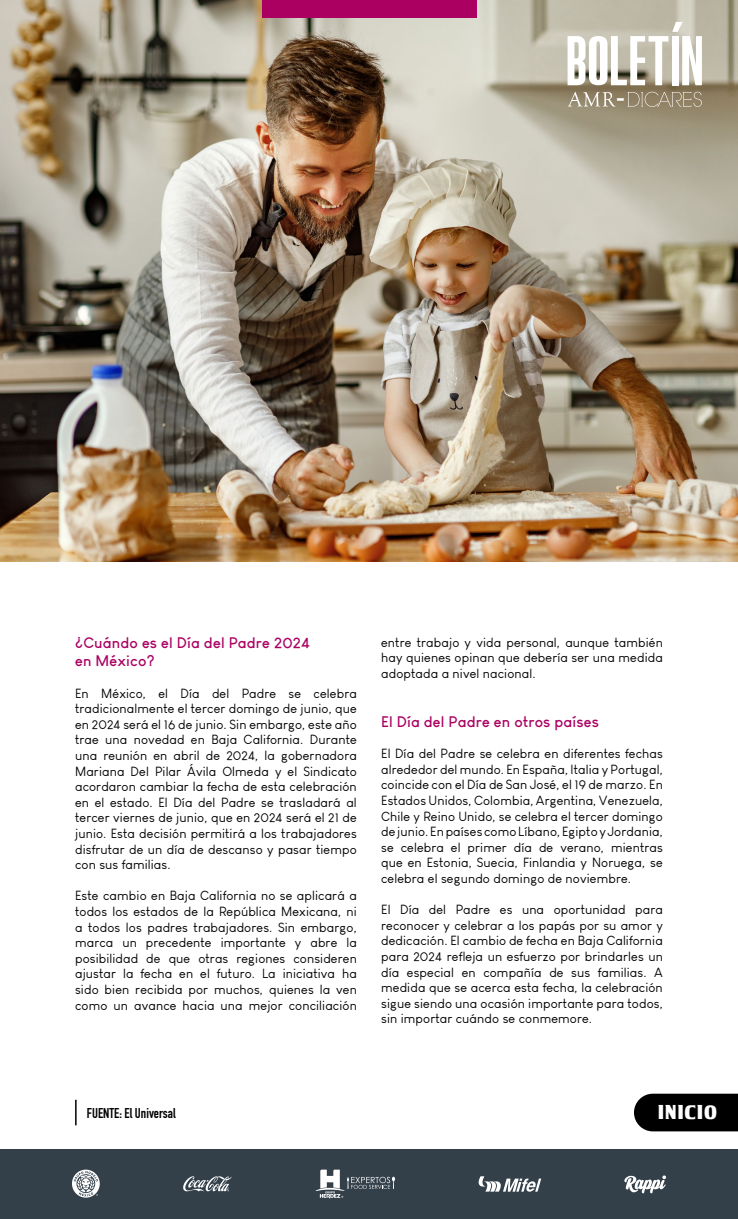
<style>
.page{position:relative;width:738px;height:1219px;background:#fff}
.page>*{position:absolute;margin:0;border:0;box-sizing:border-box;transform-origin:0 0}
.t1{font:55px "Pirrata";color:#fff}
.t2{font:23.1px "Pirrata";color:#fff}
.t3{font:20px "Tobago Poster";letter-spacing:.05em;color:#fff}
.t4{font:700 15px/18px "Louis George Cafe";letter-spacing:.01em;color:#ab0062}
.t5{font:700 14px "DIN Condensed";color:#000}
.t6{font:13px/15.6px "Louis George Cafe";letter-spacing:.01em;color:#000;text-align:justify}
</style>
<div class="page">
<img style="left:0;top:0;width:737px;height:561px">
<div style="left:0;top:1149px;width:737px;height:70px;background:#33404a"></div>
<div style="left:261px;top:0;width:215px;height:17px;background:#ab0062"></div>
<svg style="left:72px;top:1170px;width:28px;height:28px"></svg>
<svg style="left:624px;top:1175px;width:41px;height:18px"></svg>
<svg style="left:315px;top:1170px;width:80px;height:28px"></svg>
<svg style="left:183px;top:1176px;width:49px;height:16px"></svg>
<svg style="left:478px;top:1176px;width:63px;height:16px"></svg>
<hr style="left:75px;top:1100px;width:2px;height:25px;background:#000">
<div style="left:634px;top:1094px;width:103px;height:37px;background:#000"></div>
<svg style="left:567px;top:92px;width:48px;height:15px"></svg>
<svg style="left:627px;top:92px;width:74px;height:15px"></svg>
<hr style="left:737px;top:1149px;width:1px;height:70px;background:#33404a">
<svg style="left:671px;top:22px;width:11px;height:10px"></svg>
<h1 class="t1" style="left:565px;top:32px;width:139px">BOLETIN</h1>
<h2 class="t2" style="left:616px;top:86px;width:10px">-</h2>
<p class="t4" style="left:75px;top:634px;width:236px">¿Cuándo es el Día del Padre 2024 en México?</p>
<p class="t6" style="left:75px;top:685px;width:283px">En México, el Día del Padre se celebra tradicionalmente el tercer domingo de junio, que en 2024 será el 16 de junio. Sin embargo, este año trae una novedad en Baja California. Durante una reunión en abril de 2024, la gobernadora Mariana Del Pilar Ávila Olmeda y el Sindicato acordaron cambiar la fecha de esta celebración en el estado. El Día del Padre se trasladará al tercer viernes de junio, que en 2024 será el 21 de junio. Esta decisión permitirá a los trabajadores disfrutar de un día de descanso y pasar tiempo con sus familias.</p>
<p class="t6" style="left:75px;top:888px;width:283px">Este cambio en Baja California no se aplicará a todos los estados de la República Mexicana, ni a todos los padres trabajadores. Sin embargo, marca un precedente importante y abre la posibilidad de que otras regiones consideren ajustar la fecha en el futuro. La iniciativa ha sido bien recibida por muchos, quienes la ven como un avance hacia una mejor conciliación</p>
<p class="t6" style="left:381px;top:634px;width:283px">entre trabajo y vida personal, aunque también hay quienes opinan que debería ser una medida adoptada a nivel nacional.</p>
<p class="t4" style="left:381px;top:712px;width:219px">El Día del Padre en otros países</p>
<p class="t6" style="left:381px;top:746px;width:283px">El Día del Padre se celebra en diferentes fechas alrededor del mundo. En España, Italia y Portugal, coincide con el Día de San José, el 19 de marzo. En Estados Unidos, Colombia, Argentina, Venezuela, Chile y Reino Unido, se celebra el tercer domingo de junio. En países como Líbano, Egipto y Jordania, se celebra el primer día de verano, mientras que en Estonia, Suecia, Finlandia y Noruega, se celebra el segundo domingo de noviembre.</p>
<p class="t6" style="left:381px;top:902px;width:283px">El Día del Padre es una oportunidad para reconocer y celebrar a los papás por su amor y dedicación. El cambio de fecha en Baja California para 2024 refleja un esfuerzo por brindarles un día especial en compañía de sus familias. A medida que se acerca esta fecha, la celebración sigue siendo una ocasión importante para todos, sin importar cuándo se conmemore.</p>
<p class="t5" style="left:87px;top:1104px;width:90px">FUENTE: El Universal</p>
<h3 class="t3" style="left:656px;top:1100px;width:60px">INICIO</h3>
</div>
